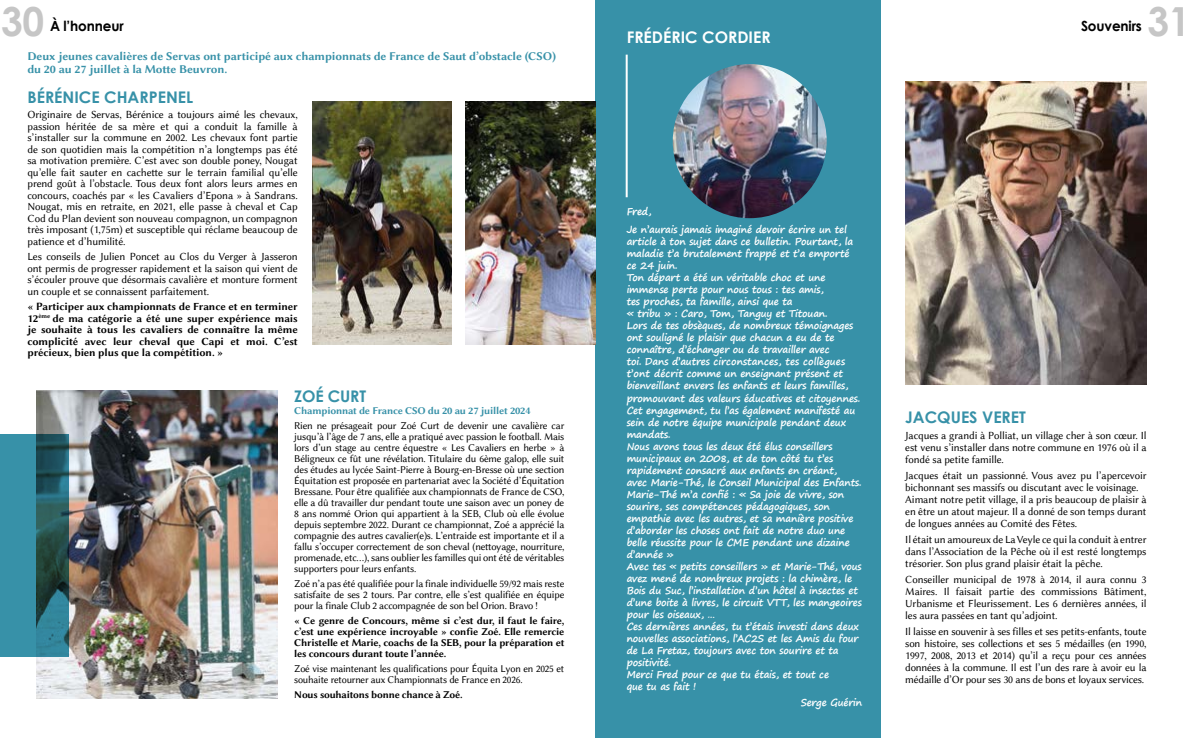
<style>
.page{position:relative;width:1191px;height:738px;background:#fff}
.page>*{position:absolute;margin:0;border:0;box-sizing:border-box;transform-origin:0 0}
.t1{font:700 40px "Century Gothic";color:#c6c6c6}
.t2{font:700 16px "Century Gothic";color:#3791a8}
.t3{font:700 16px "Century Gothic";color:#fff}
.t4{font:700 14px "Century Gothic";letter-spacing:-.01em;color:#000}
.t5{font:12px/13px "Linux Biolinum GB";letter-spacing:-.01em;color:#3791a8}
.t6{font:11px/12px "Linux Biolinum G";letter-spacing:-.01em;color:#000;text-align:justify}
.t7{font:11px/11.5px "Linux Biolinum GB";letter-spacing:-.01em;color:#000;text-align:justify}
.t8{font:10.5px/11px "Linux Biolinum G";letter-spacing:-.02em;color:#000;text-align:justify}
.t9{font:10.5px/11px "Linux Biolinum GB";letter-spacing:-.02em;color:#000;text-align:justify}
.t10{font:10.5px "Linux Biolinum GB";letter-spacing:-.02em;color:#3791a8}
.t11{font:700 10px/12px "Segoe Print";letter-spacing:-.02em;color:#fff}
</style>
<div class="page">
<img style="left:905px;top:82px;width:241px;height:302px">
<img style="left:312px;top:101px;width:139px;height:243px">
<div style="left:595px;top:0;width:286px;height:737px;background:#3791a8"></div>
<img style="left:37px;top:390px;width:241px;height:307px">
<img style="left:673px;top:64px;width:153px;height:154px;border-radius:77px">
<svg style="left:0;top:433px;width:69px;height:223px;background:#2f7786"></svg>
<img style="left:466px;top:101px;width:129px;height:243px">
<hr style="left:625px;top:55px;width:2px;height:142px;background:#fff">
<h1 class="t1" style="left:1px;top:-9px;width:45px">30</h1>
<p class="t4" style="left:50px;top:15px;width:75px">À l’honneur</p>
<p class="t4" style="left:1081px;top:15px;width:62px">Souvenirs</p>
<h1 class="t1" style="left:1147px;top:-9px;width:45px">31</h1>
<h2 class="t3" style="left:626px;top:25px;width:146px">FRÉDÉRIC CORDIER</h2>
<p class="t5" style="left:27px;top:49px;width:530px">Deux jeunes cavalières de Servas ont participé aux championnats de France de Saut d’obstacle (CSO) du 20 au 27 juillet à la Motte Beuvron.</p>
<h2 class="t2" style="left:27px;top:85px;width:167px">BÉRÉNICE CHARPENEL</h2>
<p class="t6" style="left:27px;top:109px;width:272px;line-height:11.5px">Originaire de Servas, Bérénice a toujours aimé les chevaux, passion héritée de sa mère et qui a conduit la famille à s’installer sur la commune en 2002. Les chevaux font partie de son quotidien mais la compétition n’a longtemps pas été sa motivation première. C’est avec son double poney, Nougat qu’elle fait sauter en cachette sur le terrain familial qu’elle prend goût à l’obstacle. Tous deux font alors leurs armes en concours, coachés par « les Cavaliers d’Epona » à Sandrans.<br>Nougat, mis en retraite, en 2021, elle passe à cheval et Cap Cod du Plan devient son nouveau compagnon, un compagnon très imposant (1,75m) et susceptible qui réclame beaucoup de patience et d’humilité.</p>
<p class="t6" style="left:27px;top:251px;width:272px;line-height:11.5px">Les conseils de Julien Poncet au Clos du Verger à Jasseron ont permis de progresser rapidement et la saison qui vient de s’écouler prouve que désormais cavalière et monture forment un couple et se connaissent parfaitement.</p>
<p class="t7" style="left:27px;top:300px;width:272px">« Participer aux championnats de France et en terminer 12<sup>ème</sup> de ma catégorie a été une super expérience mais je souhaite à tous les cavaliers de connaître la même complicité avec leur cheval que Capi et moi. C’est précieux, bien plus que la compétition. »</p>
<h2 class="t2" style="left:294px;top:383px;width:73px">ZOÉ CURT</h2>
<p class="t10" style="left:294px;top:402px;width:238px">Championnat de France CSO du 20 au 27 juillet 2024</p>
<p class="t8" style="left:294px;top:419px;width:272px">Rien ne présageait pour Zoé Curt de devenir une cavalière car jusqu’à l’âge de 7 ans, elle a pratiqué avec passion le football. Mais lors d’un stage au centre équestre « Les Cavaliers en herbe » à Béligneux ce fût une révélation. Titulaire du 6ème galop, elle suit des études au lycée Saint-Pierre à Bourg-en-Bresse où une section Équitation est proposée en partenariat avec la Société d’Équitation Bressane. Pour être qualifiée aux championnats de France de CSO, elle a dû travailler dur pendant toute une saison avec un poney de 8 ans nommé Orion qui appartient à la SEB, Club où elle évolue depuis septembre 2022. Durant ce championnat, Zoé a apprécié la compagnie des autres cavalier(e)s. L’entraide est importante et il a fallu s’occuper correctement de son cheval (nettoyage, nourriture, promenade, etc…), sans oublier les familles qui ont été de véritables supporters pour leurs enfants.</p>
<p class="t8" style="left:294px;top:577px;width:272px">Zoé n’a pas été qualifiée pour la finale individuelle 59/92 mais reste satisfaite de ses 2 tours. Par contre, elle s’est qualifiée en équipe pour la finale Club 2 accompagnée de son bel Orion. Bravo !</p>
<p class="t9" style="left:294px;top:614px;width:272px">« Ce genre de Concours, même si c’est dur, il faut le faire, c’est une expérience incroyable » confie Zoé. Elle remercie Christelle et Marie, coachs de la SEB, pour la préparation et les concours durant toute l’année.</p>
<p class="t8" style="left:294px;top:662px;width:272px">Zoé vise maintenant les qualifications pour Équita Lyon en 2025 et souhaite retourner aux Championnats de France en 2026.</p>
<p class="t9" style="left:294px;top:687px;width:170px">Nous souhaitons bonne chance à Zoé.</p>
<p class="t11" style="left:626px;top:202px;width:222px;line-height:18px">Fred,<br>Je n’aurais jamais imaginé devoir écrire un tel</p>
<p class="t11" style="left:626px;top:235px;width:237px">article à ton sujet dans ce bulletin. Pourtant, la maladie t’a brutalement frappé et t’a emporté<br>ce 24 juin.<br>Ton départ a été un véritable choc et une immense perte pour nous tous : tes amis,<br>tes proches, ta famille, ainsi que ta<br>« tribu » : Caro, Tom, Tanguy et Titouan.<br>Lors de tes obsèques, de nombreux témoignages ont souligné le plaisir que chacun a eu de te connaître, d’échanger ou de travailler avec<br>toi. Dans d’autres circonstances, tes collègues t’ont décrit comme un enseignant présent et bienveillant envers les enfants et leurs familles, promouvant des valeurs éducatives et citoyennes.<br>Cet engagement, tu l’as également manifesté au sein de notre équipe municipale pendant deux mandats.<br>Nous avons tous les deux été élus conseillers municipaux en 2008, et de ton côté tu t’es rapidement consacré aux enfants en créant,<br>avec Marie-Thé, le Conseil Municipal des Enfants.<br>Marie-Thé m’a confié : « Sa joie de vivre, son sourire, ses compétences pédagogiques, son empathie avec les autres, et sa manière positive d’aborder les choses ont fait de notre duo une belle réussite pour le CME pendant une dizaine d’année »<br>Avec tes « petits conseillers » et Marie-Thé, vous avez mené de nombreux projets : la chimère, le Bois du Suc, l’installation d’un hôtel à insectes et d’une boite à livres, le circuit VTT, les mangeoires pour les oiseaux, …<br>Ces dernières années, tu t’étais investi dans deux nouvelles associations, l’AC2S et les Amis du four de La Fretaz, toujours avec ton sourire et ta positivité.<br>Merci Fred pour ce que tu étais, et tout ce<br>que tu as fait !</p>
<p class="t11" style="left:800px;top:695px;width:63px">Serge Guérin</p>
<h2 class="t2" style="left:905px;top:404px;width:122px">JACQUES VERET</h2>
<p class="t6" style="left:905px;top:429px;width:243px">Jacques a grandi à Polliat, un village cher à son cœur. Il est venu s’installer dans notre commune en 1976 où il a fondé sa petite famille.</p>
<p class="t6" style="left:905px;top:469px;width:243px;text-align:left">Jacques était un passionné. Vous avez pu l’apercevoir bichonnant ses massifs ou discutant avec le voisinage.<br>Aimant notre petit village, il a pris beaucoup de plaisir à en être un atout majeur. Il a donné de son temps durant de longues années au Comité des Fêtes.</p>
<p class="t6" style="left:905px;top:533px;width:243px">Il était un amoureux de La Veyle ce qui la conduit à entrer dans l’Association de la Pêche où il est resté longtemps trésorier. Son plus grand plaisir était la pêche.</p>
<p class="t6" style="left:905px;top:573px;width:243px">Conseiller municipal de 1978 à 2014, il aura connu 3<br>Maires. Il faisait partie des commissions Bâtiment, Urbanisme et Fleurissement. Les 6 dernières années, il les aura passées en tant qu’adjoint.</p>
<p class="t6" style="left:905px;top:625px;width:243px">Il laisse en souvenir à ses filles et ses petits-enfants, toute son histoire, ses collections et ses 5 médailles (en 1990, 1997, 2008, 2013 et 2014) qu’il a reçu pour ces années données à la commune. Il est l’un des rare à avoir eu la médaille d’Or pour ses 30 ans de bons et loyaux services.</p>
</div>
